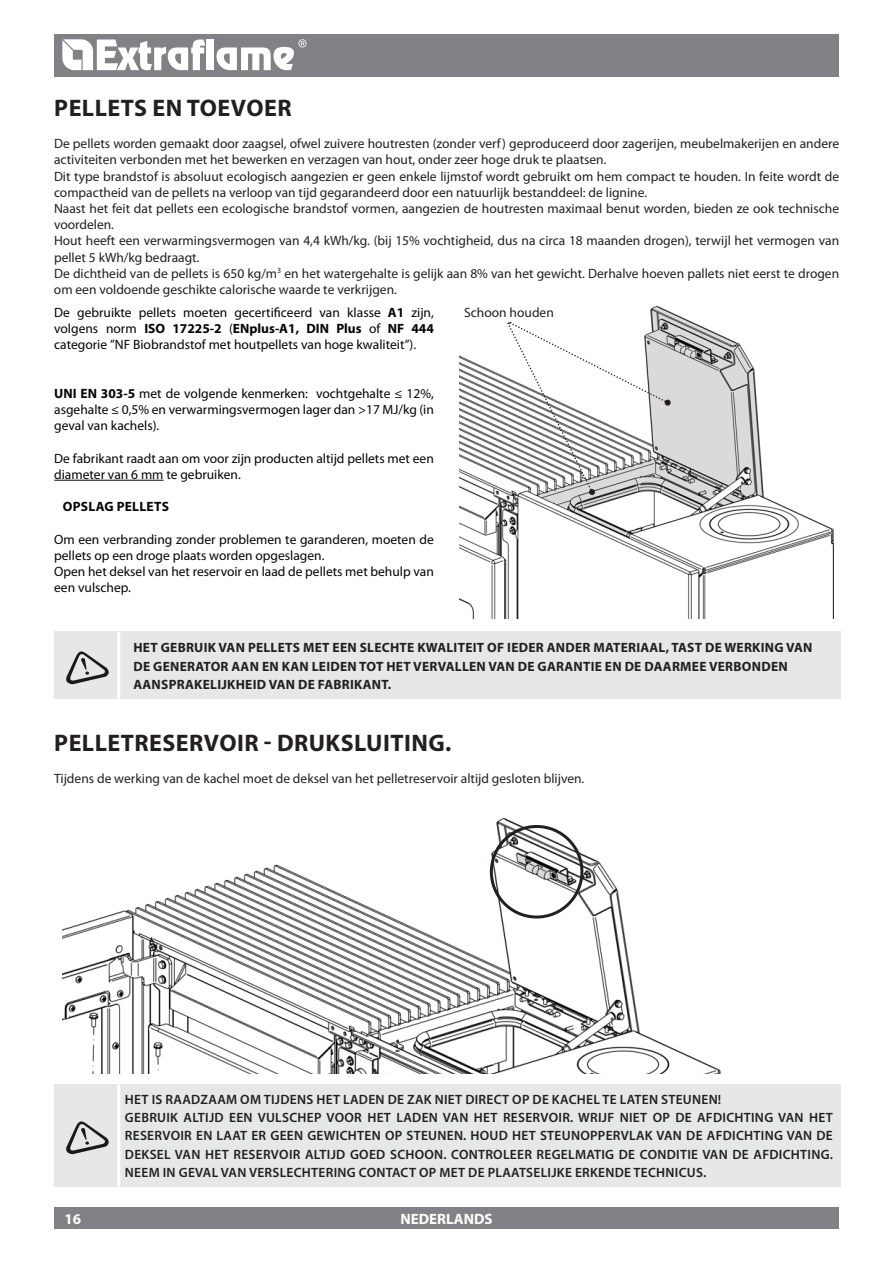
<style>
.page{position:relative;width:893px;height:1263px;background:#fff}
.page>*{position:absolute;margin:0;border:0;box-sizing:border-box;transform-origin:0 0}
.t1{font:700 24px "Myriad Pro";letter-spacing:.02em;color:#231f20}
.t2{font:700 15px "Myriad Pro";color:#fff}
.t3{font:13.5px/16.2px "Myriad Pro";color:#231f20}
.t4{font:13.5px/16.2px "Myriad Pro";color:#040503;text-align:justify}
.t5{font:600 13.5px/18.1px "Myriad Pro";letter-spacing:.02em;color:#231f20}
.t6{font:700 13.5px "Myriad Pro";letter-spacing:.02em;color:#231f20}
.t7{font:700 13.5px "Myriad Pro";letter-spacing:.02em;color:#040503}
.s1{font-weight:700}
</style>
<div class="page">
<img style="left:62px;top:819px;width:659px;height:255px">
<img style="left:459px;top:307px;width:375px;height:312px">
<svg style="left:507px;top:321px;width:164px;height:174px"></svg>
<div style="left:490px;top:825px;width:93px;height:93px;border:3px solid #231f20;border-radius:50%"></div>
<div style="left:54px;top:34px;width:785px;height:43px;background:#808285"></div>
<div style="left:54px;top:1208px;width:785px;height:21px;background:#808285"></div>
<svg style="left:62px;top:39px;width:143px;height:31px"></svg>
<div style="left:207px;top:40px;width:7px;height:30px;background:#fff"></div>
<svg style="left:216px;top:39px;width:90px;height:31px"></svg>
<div style="left:54px;top:631px;width:786px;height:68px;background:#e6e7e9"></div>
<hr style="left:117px;top:631px;width:3px;height:68px;background:#fff">
<svg style="left:66px;top:651px;width:43px;height:34px"></svg>
<div style="left:54px;top:1084px;width:786px;height:102px;background:#e6e7e9"></div>
<hr style="left:117px;top:1084px;width:3px;height:102px;background:#fff">
<svg style="left:66px;top:1121px;width:43px;height:34px"></svg>
<hr style="left:54px;top:480px;width:110px;height:1px;background:#040503">
<h1 class="t1" style="left:54px;top:92px;width:239px">PELLETS EN TOEVOER</h1>
<p class="t3" style="left:54px;top:135px;width:787px">De pellets worden gemaakt door zaagsel, ofwel zuivere houtresten (zonder verf) geproduceerd door zagerijen, meubelmakerijen en andere activiteiten verbonden met het bewerken en verzagen van hout, onder zeer hoge druk te plaatsen.<br>Dit type brandstof is absoluut ecologisch aangezien er geen enkele lijmstof wordt gebruikt om hem compact te houden. In feite wordt de compactheid van de pellets na verloop van tijd gegarandeerd door een natuurlijk bestanddeel: de lignine.<br>Naast het feit dat pellets een ecologische brandstof vormen, aangezien de houtresten maximaal benut worden, bieden ze ook technische voordelen.<br>Hout heeft een verwarmingsvermogen van 4,4 kWh/kg. (bij 15% vochtigheid, dus na circa 18 maanden drogen), terwijl het vermogen van pellet 5 kWh/kg bedraagt.<br>De dichtheid van de pellets is 650 kg/m<sup>3</sup> en het watergehalte is gelijk aan 8% van het gewicht. Derhalve hoeven pallets niet eerst te drogen om een voldoende geschikte calorische waarde te verkrijgen.</p>
<p class="t4" style="left:54px;top:304px;width:381px">De gebruikte pellets moeten gecertificeerd van klasse <span class="s1">A1</span> zijn, volgens norm <span class="s1">ISO 17225-2</span> (<span class="s1">ENPLUS-A1, DIN PLUS</span> of <span class="s1">NF 444 </span>categorie ”NF Biobrandstof met houtpellets van hoge kwaliteit”).</p>
<p class="t4" style="left:54px;top:385px;width:381px"><span class="s1">UNI EN 303-5</span> met de volgende kenmerken: vochtgehalte ≤ 12%, asgehalte ≤ 0,5% en verwarmingsvermogen lager dan &gt;17 MJ/kg (in geval van kachels).</p>
<p class="t4" style="left:54px;top:450px;width:381px">De fabrikant raadt aan om voor zijn producten altijd pellets met een diameter van 6 mm te gebruiken.</p>
<p class="t7" style="left:63px;top:498px;width:108px">OPSLAG PELLETS</p>
<p class="t4" style="left:54px;top:531px;width:381px;text-align:left">Om een verbranding zonder problemen te garanderen, moeten de pellets op een droge plaats worden opgeslagen.<br>Open het deksel van het reservoir en laad de pellets met behulp van een vulschep.</p>
<p class="t3" style="left:464px;top:304px;width:91px">Schoon houden</p>
<p class="t6" style="left:133px;top:639px;width:131px">HET GEBRUIK VAN PELLETS</p>
<p class="t6" style="left:303px;top:639px;width:38px">MET EEN</p>
<p class="t6" style="left:360px;top:639px;width:453px">SLECHTE KWALITEIT OF IEDER ANDER MATERIAAL, TAST DE WERKING VAN</p>
<p class="t6" style="left:133px;top:657px;width:39px">DE GENER</p>
<p class="t6" style="left:195px;top:657px;width:18px">ATOR</p>
<p class="t6" style="left:232px;top:657px;width:137px">AAN EN KAN LEIDEN TOT</p>
<p class="t6" style="left:386px;top:657px;width:37px">HET VERV</p>
<p class="t6" style="left:446px;top:657px;width:18px">ALLEN</p>
<p class="t6" style="left:488px;top:657px;width:292px">VAN DE GARANTIE EN DE DAARMEE VERBON DEN</p>
<p class="t6" style="left:133px;top:675px;width:259px">AANSPRAKELIJKHEID VAN DE FABRIKANT.</p>
<h1 class="t1" style="left:54px;top:728px;width:399px">PELLETRESERVOIR - DRUKSLUITING.</h1>
<p class="t3" style="left:54px;top:770px;width:532px">Tijdens de werking van de kachel moet de deksel van het pelletreservoir altijd gesloten blijven.</p>
<p class="t5" style="left:125px;top:1090px;width:709px">HET IS RAADZAAM OM TIJDENS HET LADEN DE ZAK NIET DIRECT OP DE KACHEL TE LATEN STEUNEN!<br>GEBRUIK ALTIJD EEN VULSCHEP VOOR HET LADEN VAN HET RESERVOIR. WRIJF NIET OP DE AFDICHTING VAN HET RESERVOIR EN LAAT ER GEEN GEWICHTEN OP STEUNEN. HOUD HET STEUNOPPERVLAK VAN DE AFDICHTING VAN DE DEKSEL VAN HET RESERVOIR ALTIJD GOED SCHOON. CONTROLEER REGELMATIG DE CONDITIE VAN DE AFDICHTING.<br>NEEM IN GEVAL VAN VERSLECHTERING CONTACT OP MET DE PLAATSELIJKE ERKENDE TECHNICUS.</p>
<p class="t2" style="left:65px;top:1209px;width:18px">16</p>
<p class="t2" style="left:400px;top:1209px;width:94px">NEDERLANDS</p>
</div>
